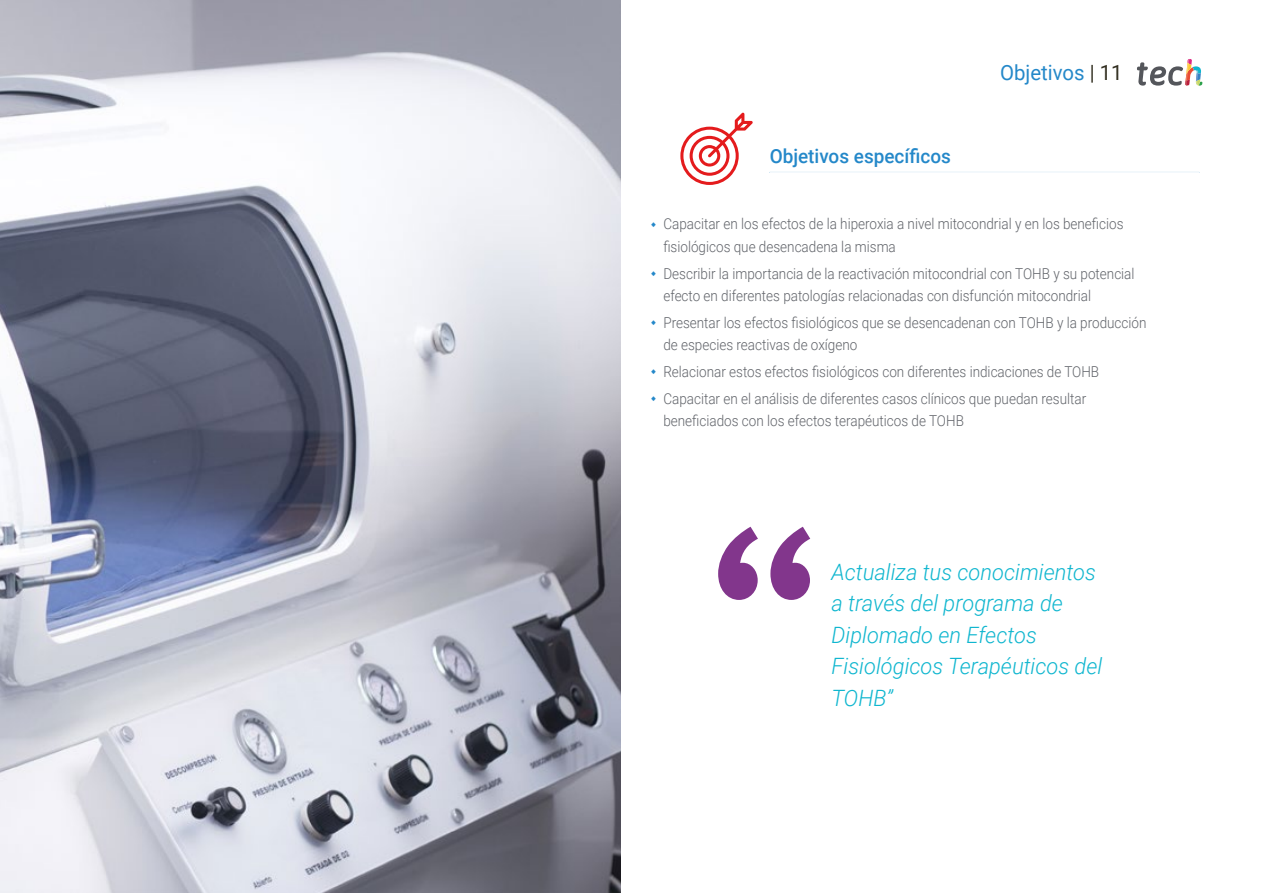
<style>
.page{position:relative;width:1263px;height:893px;background:#fff}
.page>*{position:absolute;margin:0;border:0;box-sizing:border-box;transform-origin:0 0}
.t1{font:italic 300 22.5px/31.5px "Roboto";color:#0fb6cf}
.t2{font:21px "Roboto";color:#2488c9}
.t3{font:500 19.5px "Roboto";color:#2488c9}
.t4{font:300 15px/22.5px "Roboto";color:#61646a;scale:.9 1}
.s1{color:#312e20}
</style>
<div class="page">
<svg style="left:680px;top:113px;width:73px;height:72px"></svg>
<img style="left:0;top:0;width:621px;height:893px">
<svg style="left:1137px;top:59px;width:65px;height:27px"></svg>
<svg style="left:718px;top:527px;width:92px;height:73px"></svg>
<h3 class="t3" style="left:770px;top:143px;width:183px">Objetivos específicos</h3>
<h2 class="t2" style="left:1000px;top:57px;width:124px">Objetivos <span class="s1">| 11</span></h2>
<p class="t4" style="left:663px;top:212px;width:513px">Capacitar en los efectos de la hiperoxia a nivel mitocondrial y en los beneficios fisiológicos que desencadena la misma</p>
<p class="t4" style="left:663px;top:261px;width:525px">Describir la importancia de la reactivación mitocondrial con TOHB y su potencial efecto en diferentes patologías relacionadas con disfunción mitocondrial</p>
<p class="t4" style="left:663px;top:311px;width:538px">Presentar los efectos fisiológicos que se desencadenan con TOHB y la producción de especies reactivas de oxígeno</p>
<p class="t4" style="left:663px;top:358px;width:486px;line-height:26.7px">Relacionar estos efectos fisiológicos con diferentes indicaciones de TOHB<br>Capacitar en el análisis de diferentes casos clínicos que puedan resultar</p>
<p class="t4" style="left:663px;top:409px;width:335px">beneficiados con los efectos terapéuticos de TOHB</p>
<h1 class="t1" style="left:831px;top:555px;width:272px">Actualiza tus conocimientos a través del programa de<br>Diplomado en Efectos<br>Fisiológicos Terapéuticos del<br>TOHB”</h1>
</div>
